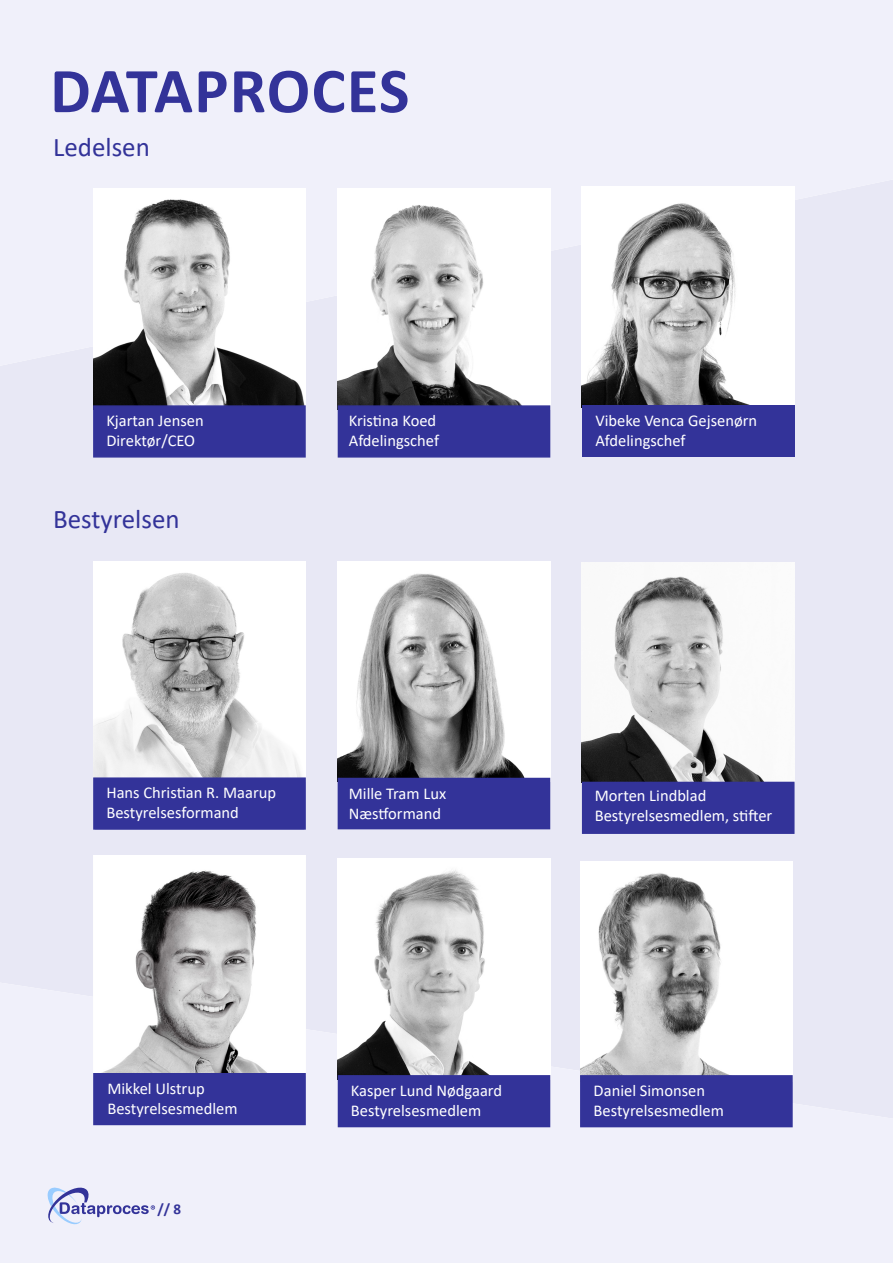
<style>
.page{position:relative;width:893px;height:1263px;background:#fff}
.page>*{position:absolute;margin:0;border:0;box-sizing:border-box;transform-origin:0 0}
.Hvid_overskrift_1{font:700 64.5px "Calibri";letter-spacing:.01em;color:#339}
.Mørk_blå_overskrift{font:27px "Calibri";color:#339}
.t1{font:16.5px "Calibri";color:#fff}
.Mørk_blå_overskrift-2{font:700 15px "Calibri";color:#339}
</style>
<div class="page">
<div style="left:0;top:366px;width:893px;height:616px;background:#e8e8f5"></div>
<div style="left:0;top:0;width:893px;height:366px;background:#f0f0fa"></div>
<div style="left:0;top:982px;width:893px;height:281px;background:#f0f0fa"></div>
<img style="left:338px;top:561px;width:212px;height:217px">
<div style="left:338px;top:778px;width:212px;height:51px;background:#339"></div>
<img style="left:93px;top:189px;width:213px;height:216px">
<div style="left:93px;top:405px;width:213px;height:53px;background:#339;border:2px solid #339"></div>
<img style="left:582px;top:187px;width:212px;height:219px">
<div style="left:582px;top:406px;width:212px;height:51px;background:#339"></div>
<img style="left:93px;top:561px;width:213px;height:216px">
<div style="left:93px;top:777px;width:213px;height:53px;background:#339;border:2px solid #339"></div>
<img style="left:93px;top:855px;width:213px;height:218px">
<div style="left:93px;top:1073px;width:213px;height:52px;background:#339"></div>
<img style="left:582px;top:562px;width:212px;height:220px">
<div style="left:582px;top:782px;width:212px;height:52px;background:#339;border:2px solid #339"></div>
<img style="left:580px;top:861px;width:213px;height:214px">
<div style="left:580px;top:1075px;width:213px;height:52px;background:#339;border:2px solid #339"></div>
<img style="left:338px;top:859px;width:212px;height:216px">
<div style="left:338px;top:1075px;width:212px;height:52px;background:#339;border:2px solid #339"></div>
<img style="left:338px;top:189px;width:212px;height:216px">
<div style="left:338px;top:405px;width:212px;height:53px;background:#339;border:2px solid #339"></div>
<svg style="left:48px;top:1187px;width:107px;height:37px"></svg>
<p class="Hvid_overskrift_1" style="left:50px;top:45px;width:361px">DATAPROCES</p>
<p class="Mørk_blå_overskrift" style="left:53px;top:128px;width:98px">Ledelsen</p>
<p class="t1" style="left:106px;top:409px;width:99px">Kjartan Jensen</p>
<p class="t1" style="left:106px;top:429px;width:90px">Direktør/CEO</p>
<p class="t1" style="left:349px;top:409px;width:89px">Kristina Koed</p>
<p class="t1" style="left:349px;top:429px;width:92px">Afdelingschef</p>
<p class="t1" style="left:351px;top:409px;width:89px">Kristina Koed</p>
<p class="t1" style="left:351px;top:429px;width:98px">Afdelingsleder</p>
<p class="t1" style="left:595px;top:409px;width:163px">Vibeke Venca Gejsenørn</p>
<p class="t1" style="left:595px;top:429px;width:92px">Afdelingschef</p>
<p class="Mørk_blå_overskrift" style="left:53px;top:500px;width:128px">Bestyrelsen</p>
<p class="t1" style="left:106px;top:781px;width:171px">Hans Christian R. Maarup</p>
<p class="t1" style="left:106px;top:801px;width:134px">Bestyrelsesformand</p>
<p class="t1" style="left:106px;top:781px;width:90px">Kjartan Jense</p>
<p class="t1" style="left:106px;top:801px;width:101px">Direktør/Leder</p>
<p class="t1" style="left:349px;top:782px;width:99px">Mille Tram Lux</p>
<p class="t1" style="left:349px;top:802px;width:94px">Næstformand</p>
<p class="t1" style="left:595px;top:784px;width:113px">Morten Lindblad</p>
<p class="t1" style="left:595px;top:804px;width:179px">Bestyrelsesmedlem, stifter</p>
<p class="t1" style="left:107px;top:1077px;width:99px">Mikkel Ulstrup</p>
<p class="t1" style="left:107px;top:1097px;width:132px">Bestyrelsesmedlem</p>
<p class="Mørk_blå_overskrift-2" style="left:157px;top:1199px;width:25px">// 8</p>
<p class="t1" style="left:359px;top:1079px;width:81px">ri tina Koed</p>
<p class="t1" style="left:351px;top:1099px;width:39px">Leder</p>
<p class="t1" style="left:351px;top:1079px;width:153px">Kasper Lund Nødgaard</p>
<p class="t1" style="left:351px;top:1099px;width:132px">Bestyrelsesmedlem</p>
<p class="t1" style="left:594px;top:1079px;width:113px">Daniel Simonsen</p>
<p class="t1" style="left:594px;top:1099px;width:132px">Bestyrelsesmedlem</p>
<p class="t1" style="left:595px;top:1109px;width:39px">Leder</p>
</div>
